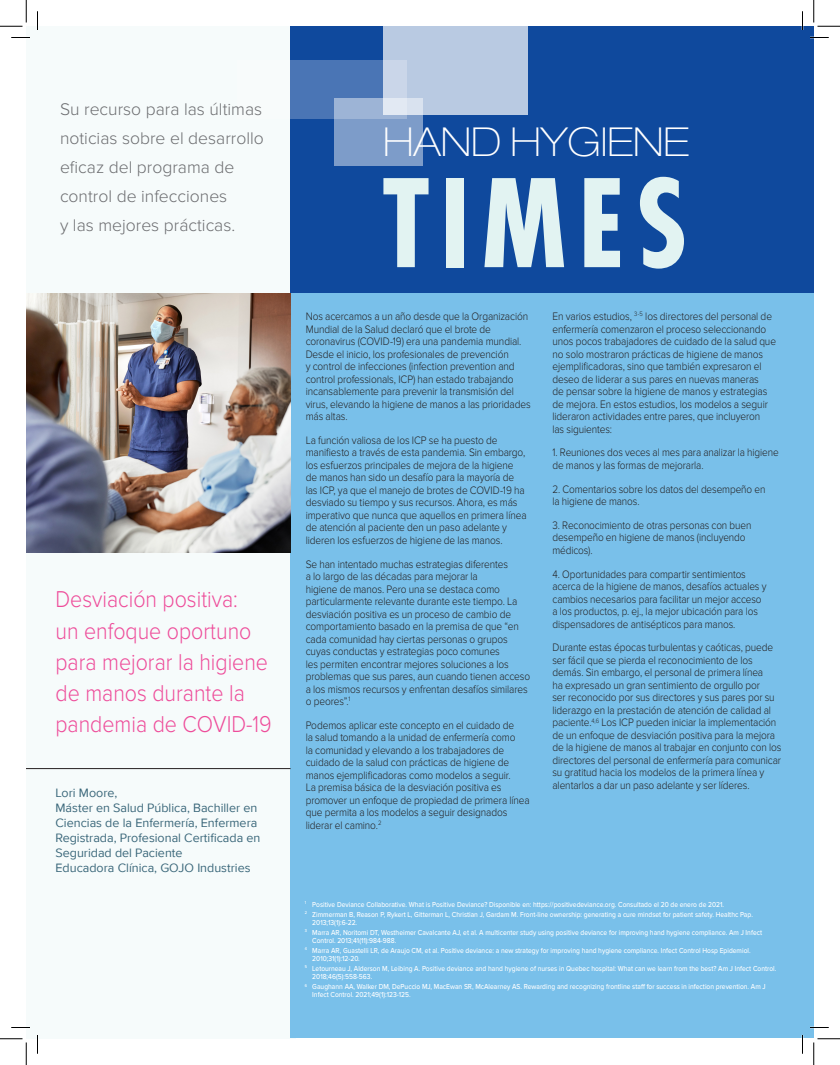
<style>
.page{position:relative;width:840px;height:1065px;background:#fff}
.page>*{position:absolute;margin:0;border:0;box-sizing:border-box;transform-origin:0 0}
.t1{font:700 133.5px "Futura PT Cond";letter-spacing:.08em;color:#e2f3f2}
.t2{font:100 expanded 40px "Helvetica Neue LT Std";color:#fff}
.t3{font:300 23.75px/31.2px "Proxima Nova";color:#ee4c9a;scale:.9 1}
.t4{font:300 17.5px/28.9px "Proxima Nova";color:#6c6d70}
.t5{font:12.5px/15px "Proxima Nova";color:#396679}
.new_paragraph{font:300 11.25px/12.5px "Proxima Nova";letter-spacing:-.01em;color:#231f20;scale:.9 1}
.new_paragraph-2{font:300 11.25px/12.5px "Proxima Nova";letter-spacing:-.01em;color:#231f20;scale:.89 1}
.t6{font:500 7.5px/8.1px "Proxima Nova";color:#fff;scale:.89 1}
</style>
<div class="page">
<div style="left:26px;top:26px;width:269px;height:1013px;background:#f6fbfb"></div>
<div style="left:290px;top:26px;width:524px;height:1012px;background:#79c0ea"></div>
<div style="left:290px;top:26px;width:524px;height:267px;background:#0f499d"></div>
<div style="left:290px;top:60px;width:93px;height:58px;background:#4a75b5"></div>
<svg style="left:335px;top:99px;width:88px;height:67px;background:#83a0cb"></svg>
<svg style="left:383px;top:26px;width:145px;height:89px;background:#bccce3"></svg>
<hr style="left:26px;top:768px;width:265px;height:1px;background:#231f20">
<img style="left:26px;top:293px;width:264px;height:260px">
<svg style="left:11px;top:37px;width:19px;height:1px"></svg>
<svg style="left:810px;top:37px;width:19px;height:1px"></svg>
<svg style="left:11px;top:1027px;width:19px;height:1px"></svg>
<svg style="left:810px;top:1027px;width:19px;height:1px"></svg>
<svg style="left:37px;top:11px;width:1px;height:19px"></svg>
<svg style="left:37px;top:1035px;width:1px;height:19px"></svg>
<svg style="left:802px;top:11px;width:1px;height:19px"></svg>
<svg style="left:802px;top:1035px;width:1px;height:19px"></svg>
<svg style="left:0;top:0;width:27px;height:27px"></svg>
<svg style="left:0;top:1039px;width:27px;height:26px"></svg>
<svg style="left:814px;top:0;width:26px;height:27px"></svg>
<svg style="left:814px;top:1039px;width:26px;height:26px"></svg>
<p class="t4" style="left:60px;top:95px;width:205px">Su recurso para las últimas noticias sobre el desarrollo eficaz del programa de control de infecciones<br>y las mejores prácticas.</p>
<p class="t3" style="left:56px;top:584px;width:242px">Desviación positiva:<br>un enfoque oportuno para mejorar la higiene de manos durante la pandemia de COVID-19</p>
<p class="t5" style="left:56px;top:785px;width:63px">Lori Moore,</p>
<p class="t5" style="left:56px;top:800px;width:206px">Máster en Salud Pública, Bachiller en Ciencias de la Enfermería, Enfermera Registrada, Profesional Certificada en Seguridad del Paciente</p>
<p class="t5" style="left:56px;top:860px;width:197px">Educadora Clínica, GOJO Industries</p>
<p class="t2" style="left:383px;top:118px;width:308px">HAND HYGIENE</p>
<p class="t1" style="left:383px;top:146px;width:305px">TIMES</p>
<p class="new_paragraph" style="left:306px;top:310px;width:252px">Nos acercamos a un año desde que la Organización Mundial de la Salud declaró que el brote de coronavirus (COVID-19) era una pandemia mundial.<br>Desde el inicio, los profesionales de prevención<br>y control de infecciones (infection prevention and control professionals, ICP) han estado trabajando incansablemente para prevenir la transmisión del virus, elevando la higiene de manos a las prioridades más altas.</p>
<p class="new_paragraph" style="left:306px;top:434px;width:247px">La función valiosa de los ICP se ha puesto de manifiesto a través de esta pandemia. Sin embargo, los esfuerzos principales de mejora de la higiene de manos han sido un desafío para la mayoría de las ICP, ya que el manejo de brotes de COVID-19 ha desviado su tiempo y sus recursos. Ahora, es más imperativo que nunca que aquellos en primera línea de atención al paciente den un paso adelante y lideren los esfuerzos de higiene de las manos.</p>
<p class="new_paragraph" style="left:306px;top:558px;width:251px">Se han intentado muchas estrategias diferentes<br>a lo largo de las décadas para mejorar la<br>higiene de manos. Pero una se destaca como particularmente relevante durante este tiempo. La desviación positiva es un proceso de cambio de comportamiento basado en la premisa de que “en cada comunidad hay ciertas personas o grupos cuyas conductas y estrategias poco comunes<br>les permiten encontrar mejores soluciones a los problemas que sus pares, aun cuando tienen acceso a los mismos recursos y enfrentan desafíos similares o peores”.<sup>1</sup></p>
<p class="new_paragraph" style="left:306px;top:719px;width:251px">Podemos aplicar este concepto en el cuidado de<br>la salud tomando a la unidad de enfermería como<br>la comunidad y elevando a los trabajadores de cuidado de la salud con prácticas de higiene de manos ejemplificadoras como modelos a seguir.<br>La premisa básica de la desviación positiva es promover un enfoque de propiedad de primera línea que permita a los modelos a seguir designados liderar el camino.<sup>2</sup></p>
<p class="new_paragraph" style="left:552px;top:310px;width:250px">En varios estudios, <sup>3-5</sup> los directores del personal de enfermería comenzaron el proceso seleccionando unos pocos trabajadores de cuidado de la salud que no solo mostraron prácticas de higiene de manos ejemplificadoras, sino que también expresaron el deseo de liderar a sus pares en nuevas maneras<br>de pensar sobre la higiene de manos y estrategias de mejora. En estos estudios, los modelos a seguir lideraron actividades entre pares, que incluyeron<br>las siguientes:</p>
<p class="new_paragraph-2" style="left:552px;top:446px;width:256px">1. Reuniones dos veces al mes para analizar la higiene de manos y las formas de mejorarla.</p>
<p class="new_paragraph-2" style="left:552px;top:483px;width:241px">2. Comentarios sobre los datos del desempeño en la higiene de manos.</p>
<p class="new_paragraph-2" style="left:552px;top:519px;width:225px">3. Reconocimiento de otras personas con buen desempeño en higiene de manos (incluyendo médicos).</p>
<p class="new_paragraph-2" style="left:552px;top:568px;width:242px">4. Oportunidades para compartir sentimientos acerca de la higiene de manos, desafíos actuales y cambios necesarios para facilitar un mejor acceso a los productos, p. ej., la mejor ubicación para los dispensadores de antisépticos para manos.</p>
<p class="new_paragraph" style="left:552px;top:641px;width:256px">Durante estas épocas turbulentas y caóticas, puede ser fácil que se pierda el reconocimiento de los demás. Sin embargo, el personal de primera línea<br>ha expresado un gran sentimiento de orgullo por<br>ser reconocido por sus directores y sus pares por su liderazgo en la prestación de atención de calidad al paciente.<sup>4,6</sup> Los ICP pueden iniciar la implementación de un enfoque de desviación positiva para la mejora de la higiene de manos al trabajar en conjunto con los directores del personal de enfermería para comunicar su gratitud hacia los modelos de la primera línea y alentarlos a dar un paso adelante y ser líderes.</p>
<p class="t6" style="left:305px;top:900px;width:473px"><sup>1</sup> Positive Deviance Collaborative. What is Positive Deviance? Disponible en: https://positivedeviance.org. Consultado el 20 de enero de 2021.</p>
<p class="t6" style="left:312px;top:910px;width:497px;text-indent:-8px"><sup>2</sup> Zimmerman B, Reason P, Rykert L, Gitterman L, Christian J, Gardam M. Front-line ownership: generating a cure mindset for patient safety. Healthc Pap.<br>2013;13(1):6-22.</p>
<p class="t6" style="left:312px;top:928px;width:507px;text-indent:-8px"><sup>3</sup> Marra AR, Noritomi DT, Westheimer Cavalcante AJ, et al. A multicenter study using positive deviance for improving hand hygiene compliance. Am J Infect<br>Control. 2013;41(11):984-988.</p>
<p class="t6" style="left:312px;top:946px;width:494px;text-indent:-8px"><sup>4</sup> Marra AR, Guastelli LR, de Araujo CM, et al. Positive deviance: a new strategy for improving hand hygiene compliance. Infect Control Hosp Epidemiol.<br>2010;31(1):12-20.</p>
<p class="t6" style="left:312px;top:964px;width:523px;text-indent:-8px"><sup>5</sup> Letourneau J, Alderson M, Leibing A. Positive deviance and hand hygiene of nurses in Quebec hospital: What can we learn from the best? Am J Infect Control.<br>2018;46(5):558-563.</p>
<p class="t6" style="left:312px;top:982px;width:511px;text-indent:-8px"><sup>6</sup> Gaughann AA, Walker DM, DePuccio MJ, MacEwan SR, McAlearney AS. Rewarding and recognizing frontline staff for success in infection prevention. Am J<br>Infect Control. 2021;49(1):123-125.</p>
</div>
